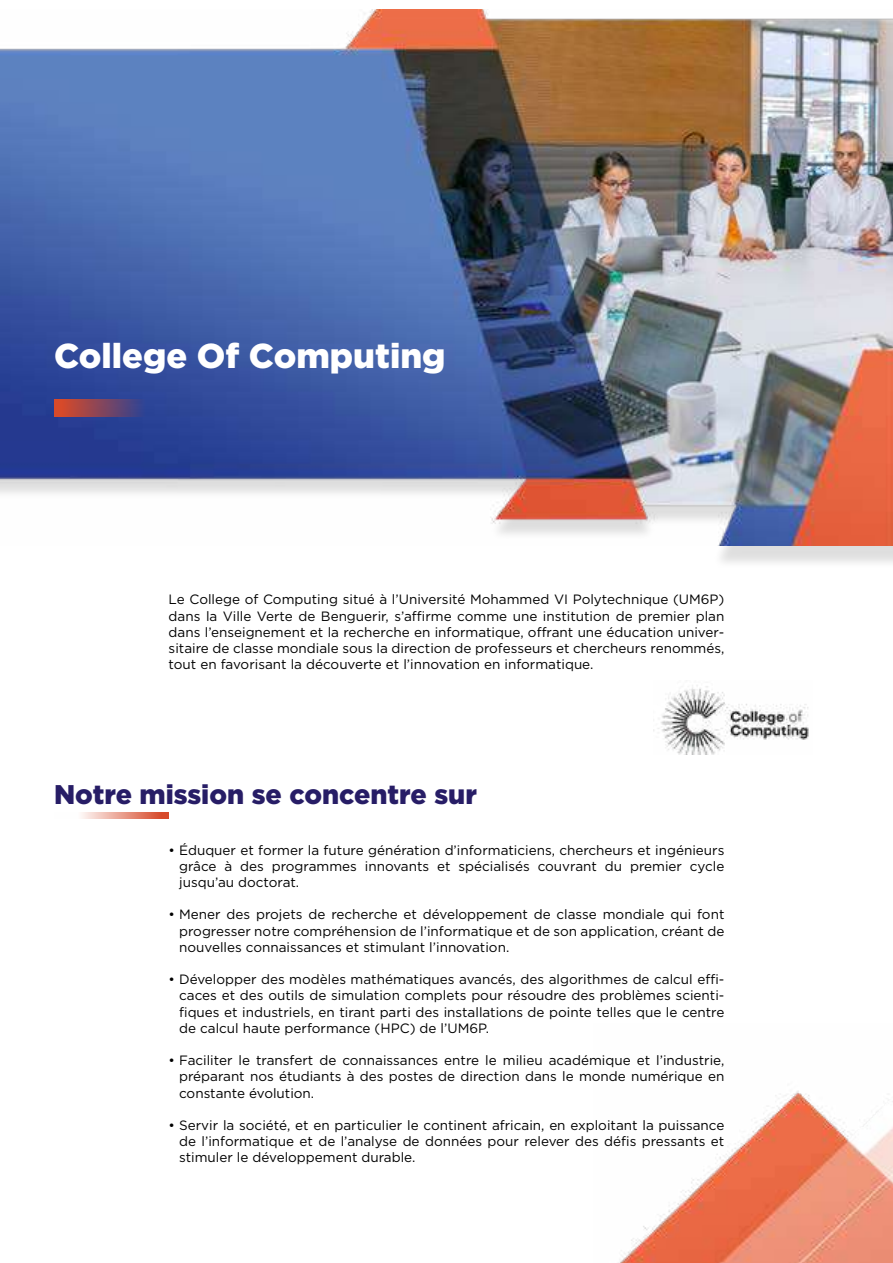
<style>
.page{position:relative;width:893px;height:1263px;background:#fff}
.page>*{position:absolute;margin:0;border:0;box-sizing:border-box;transform-origin:0 0}
.t1{font:900 34.5px "Gotham";color:#fff}
.t2{font:900 27px "Gotham";color:#271d66}
.t3{font:13.5px/16.2px "Gotham";color:#000;text-align:justify}
</style>
<div class="page">
<div style="left:0;top:16px;width:893px;height:554px;background:#000;opacity:.13"></div>
<img style="left:0;top:9px;width:893px;height:536px">
<svg style="left:54px;top:400px;width:115px;height:17px;background:#744566"></svg>
<svg style="left:81px;top:812px;width:88px;height:7px"></svg>
<img style="left:653px;top:685px;width:156px;height:69px">
<img style="left:619px;top:1091px;width:274px;height:172px">
<h1 class="t1" style="left:54px;top:332px;width:393px">College Of Computing</h1>
<p class="t3" style="left:169px;top:591px;width:557px">Le College of Computing situé à l’Université Mohammed VI Polytechnique (UM6P) dans la Ville Verte de Benguerir, s’affirme comme une institution de premier plan dans l’enseignement et la recherche en informatique, offrant une éducation univer&shy;sitaire de classe mondiale sous la direction de professeurs et chercheurs renommés, tout en favorisant la découverte et l’innovation en informatique.</p>
<h2 class="t2" style="left:54px;top:776px;width:424px">Notre mission se concentre sur</h2>
<p class="t3" style="left:179px;top:841px;width:547px;text-indent:-11px">• Éduquer et former la future génération d’informaticiens, chercheurs et ingénieurs grâce à des programmes innovants et spécialisés couvrant du premier cycle jusqu’au doctorat.</p>
<p class="t3" style="left:179px;top:906px;width:547px;text-indent:-11px">• Mener des projets de recherche et développement de classe mondiale qui font progresser notre compréhension de l’informatique et de son application, créant de nouvelles connaissances et stimulant l’innovation.</p>
<p class="t3" style="left:179px;top:971px;width:547px;text-indent:-11px">• Développer des modèles mathématiques avancés, des algorithmes de calcul effi&shy;caces et des outils de simulation complets pour résoudre des problèmes scienti&shy;fiques et industriels, en tirant parti des installations de pointe telles que le centre de calcul haute performance (HPC) de l’UM6P.</p>
<p class="t3" style="left:179px;top:1052px;width:547px;text-indent:-11px">• Faciliter le transfert de connaissances entre le milieu académique et l’industrie, préparant nos étudiants à des postes de direction dans le monde numérique en constante évolution.</p>
<p class="t3" style="left:179px;top:1117px;width:547px;text-indent:-11px">• Servir la société, et en particulier le continent africain, en exploitant la puissance de l’informatique et de l’analyse de données pour relever des défis pressants et stimuler le développement durable.</p>
</div>
